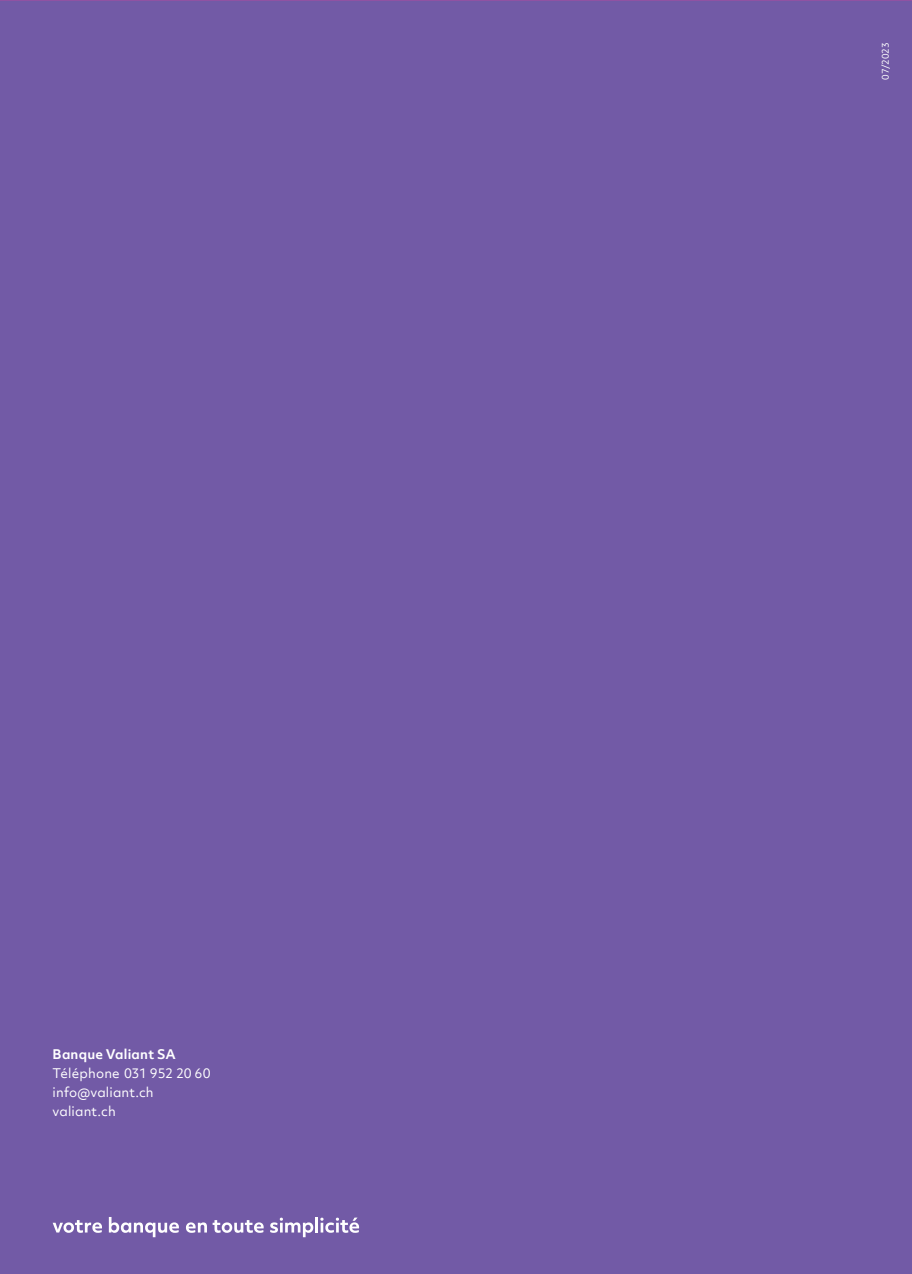
<style>
.page{position:relative;width:912px;height:1274px;background:#fff}
.page>*{position:absolute;margin:0;border:0;box-sizing:border-box;transform-origin:0 0}
.t1{font:12.75px/19.2px "Objektiv Mk 2";letter-spacing:.01em;color:#fff}
.t2{font:700 12.75px "Objektiv Mk 2";letter-spacing:.015em;color:#fff}
.t3{font:9px "Objektiv Mk 2";color:#fff}
</style>
<div class="page">
<div style="left:0;top:0;width:911px;height:1274px;background:#725aa6"></div>
<svg style="left:911px;top:0;width:1px;height:1274px"></svg>
<p class="t2" style="left:53px;top:1044px;width:125px">Banque Valiant SA</p>
<p class="t1" style="left:53px;top:1063px;width:159px">Téléphone 031 952 20 60 info@valiant.ch valiant.ch</p>
<p class="t3" style="left:878px;top:80px;width:39px;rotate:-90deg">07/2023</p>
</div>
